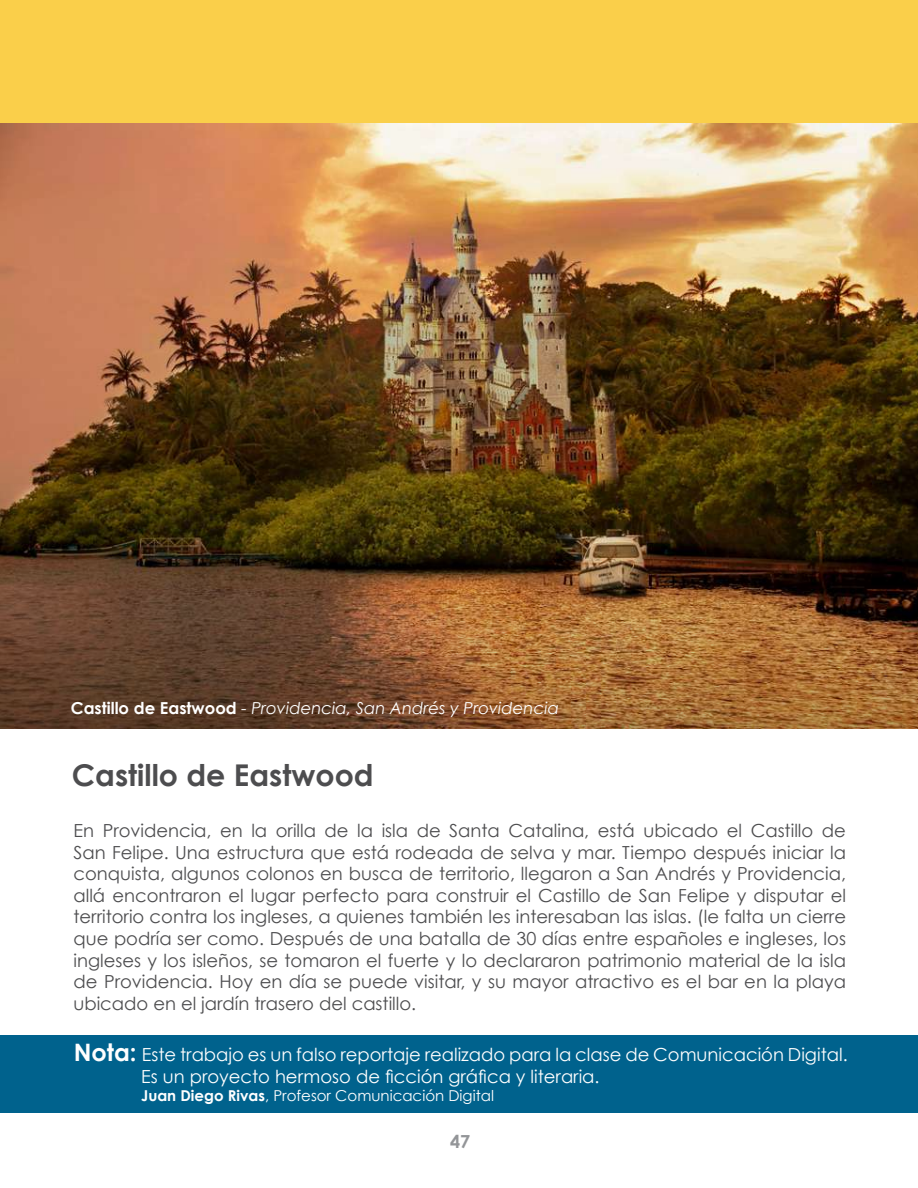
<style>
.page{position:relative;width:918px;height:1188px;background:#fff}
.page>*{position:absolute;margin:0;border:0;box-sizing:border-box;transform-origin:0 0}
.t1{font:700 30px "Century Gothic";color:#4d4d4f}
.t2{font:18px/21.6px "Century Gothic";color:#4d4d4f;text-align:justify}
.t3{font:18px/21.6px "Century Gothic";color:#fff}
.t4{font:700 18px "Century Gothic";color:#939598}
.t5{font:italic 16.5px "Century Gothic";color:#fff}
.t6{font:15px "Century Gothic";color:#fff}
.s1{font-weight:700;font-style:normal}
.s2{font-weight:700;font-size:24px}
.s3{font-weight:700}
</style>
<div class="page">
<div style="left:0;top:0;width:918px;height:124px;background:#facf4a"></div>
<img style="left:0;top:124px;width:918px;height:335px">
<img style="left:0;top:459px;width:918px;height:270px">
<div style="left:0;top:1036px;width:918px;height:77px;background:#00628d"></div>
<p class="t5" style="left:71px;top:701px;width:490px"><span class="s1">Castillo de Eastwood</span> - Providencia, San Andrés y Providencia</p>
<h1 class="t1" style="left:72px;top:762px;width:303px">Castillo de Eastwood</h1>
<p class="t2" style="left:74px;top:821px;width:774px">En Providencia, en la orilla de la isla de Santa Catalina, está ubicado el Castillo de San Felipe. Una estructura que está rodeada de selva y mar. Tiempo después iniciar la conquista, algunos colonos en busca de territorio, llegaron a San Andrés y Providencia, allá encontraron el lugar perfecto para construir el Castillo de San Felipe y disputar el territorio contra los ingleses, a quienes también les interesaban las islas. (le falta un cierre que podría ser como. Después de una batalla de 30 días entre españoles e ingleses, los ingleses y los isleños, se tomaron el fuerte y lo declararon patrimonio material de la isla de Providencia. Hoy en día se puede visitar, y su mayor atractivo es el bar en la playa ubicado en el jardín trasero del castillo.</p>
<p class="t3" style="left:141px;top:1045px;width:708px;text-indent:-68px"><span class="s2">Nota:</span> Este trabajo es un falso reportaje realizado para la clase de Comunicación Digital.<br>Es un proyecto hermoso de ficción gráfica y literaria.</p>
<p class="t6" style="left:141px;top:1089px;width:354px"><span class="s3">Juan Diego Rivas</span>, Profesor Comunicación Digital</p>
<p class="t4" style="left:450px;top:1133px;width:22px">47</p>
</div>
